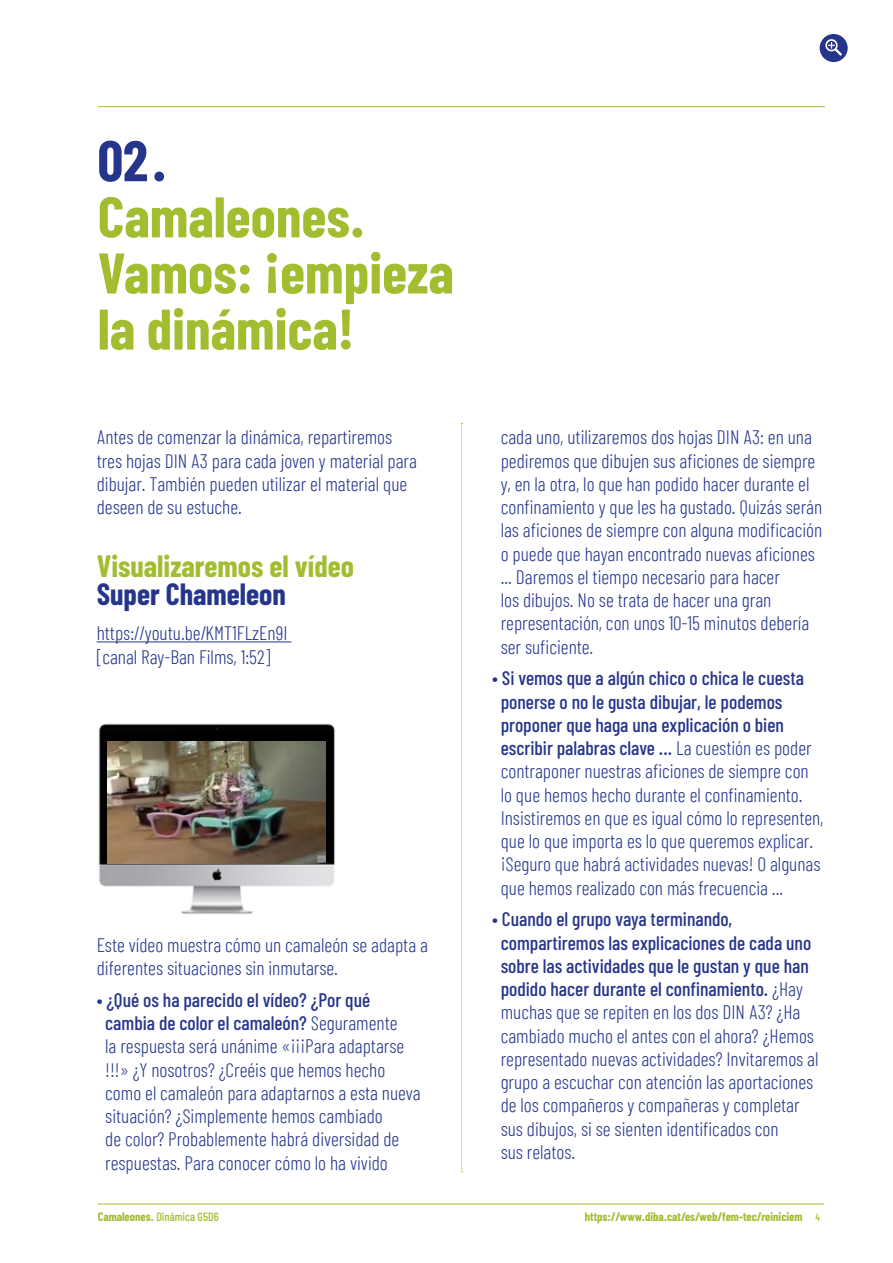
<style>
.page{position:relative;width:893px;height:1263px;background:#fff}
.page>*{position:absolute;margin:0;border:0;box-sizing:border-box;transform-origin:0 0}
.t1{font:700 57.15px/56.1px "Barlow Condensed";color:#a3bd30}
.t2{font:700 57.15px "Barlow Condensed";color:#26358c}
.t3{font:700 30px "Barlow Condensed";color:#a3bd30}
.t4{font:700 30px "Barlow Condensed";color:#26358c}
.t5{font:300 19.5px/23.2px "Barlow Condensed";color:#26358c}
.t6{font:700 12px "Barlow Condensed";color:#a3bd30}
.t7{font:500 12px "Barlow Condensed";color:#a3bd30}
.s1{font-weight:500}
.s2{font-weight:700}
.s3{font-weight:500;font-size:10.5px}
</style>
<div class="page">
<hr style="left:98px;top:1203px;width:726px;height:1px;background:#a3bd30">
<div style="left:820px;top:34px;width:28px;height:28px;background:#26358c;border-radius:50%"></div>
<svg style="left:825px;top:39px;width:17px;height:17px"></svg>
<hr style="left:98px;top:106px;width:727px;height:1px;background:#a3bd30">
<svg style="left:461px;top:423px;width:2px;height:749px"></svg>
<hr style="left:97px;top:641px;width:194px;height:1px;background:#26358c">
<img style="left:98px;top:723px;width:237px;height:191px">
<img style="left:107px;top:741px;width:219px;height:122px">
<h1 class="t2" style="left:98px;top:125px;width:71px">02.</h1>
<h1 class="t1" style="left:98px;top:187px;width:358px">Camaleones.<br>Vamos: ¡empieza la dinámica!</h1>
<p class="t5" style="left:97px;top:427px;width:322px">Antes de comenzar la dinámica, repartiremos tres hojas DIN A3 para cada joven y material para dibujar. También pueden utilizar el material que deseen de su estuche.</p>
<h2 class="t3" style="left:97px;top:547px;width:259px">Visualizaremos el vídeo</h2>
<h2 class="t4" style="left:97px;top:576px;width:191px">Super Chameleon</h2>
<p class="t5" style="left:97px;top:623px;width:192px">https://youtu.be/KMT1FLzEn9I [canal Ray-Ban Films, 1:52]</p>
<p class="t5" style="left:97px;top:934px;width:333px">Este vídeo muestra cómo un camaleón se adapta a diferentes situaciones sin inmutarse.</p>
<p class="t5" style="left:105px;top:989px;width:317px;text-indent:-9px"><span class="s1">• ¿Qué os ha parecido el vídeo? ¿Por qué cambia de color el camaleón?</span> Seguramente<br>la respuesta será unánime «¡¡¡Para adaptarse !!!» ¿Y nosotros? ¿Creéis que hemos hecho como el camaleón para adaptarnos a esta nueva situación? ¿Simplemente hemos cambiado<br>de color? Probablemente habrá diversidad de respuestas. Para conocer cómo lo ha vivido</p>
<p class="t5" style="left:501px;top:427px;width:323px">cada uno, utilizaremos dos hojas DIN A3: en una pediremos que dibujen sus aficiones de siempre y, en la otra, lo que han podido hacer durante el confinamiento y que les ha gustado. Quizás serán las aficiones de siempre con alguna modificación o puede que hayan encontrado nuevas aficiones ... Daremos el tiempo necesario para hacer<br>los dibujos. No se trata de hacer una gran representación, con unos 10-15 minutos debería ser suficiente.</p>
<p class="t5" style="left:501px;top:668px;width:324px;text-indent:-9px"><span class="s1">• Si vemos que a algún chico o chica le cuesta ponerse o no le gusta dibujar, le podemos proponer que haga una explicación o bien escribir palabras clave ...</span> La cuestión es poder contraponer nuestras aficiones de siempre con lo que hemos hecho durante el confinamiento.<br>Insistiremos en que es igual cómo lo representen, que lo que importa es lo que queremos explicar. ¡Seguro que habrá actividades nuevas! O algunas que hemos realizado con más frecuencia ...</p>
<p class="t5" style="left:501px;top:909px;width:319px;text-indent:-9px"><span class="s1">• Cuando el grupo vaya terminando, compartiremos las explicaciones de cada uno sobre las actividades que le gustan y que han podido hacer durante el confinamiento.</span> ¿Hay muchas que se repiten en los dos DIN A3? ¿Ha cambiado mucho el antes con el ahora? ¿Hemos representado nuevas actividades? Invitaremos al grupo a escuchar con atención las aportaciones de los compañeros y compañeras y completar sus dibujos, si se sienten identificados con<br>sus relatos.</p>
<p class="t7" style="left:98px;top:1209px;width:122px"><span class="s2">Camaleones.</span> Dinámica G5D6</p>
<p class="t6" style="left:585px;top:1209px;width:237px">https://www.diba.cat/es/web/fem-tec/reiniciem <span class="s3">4</span></p>
</div>
